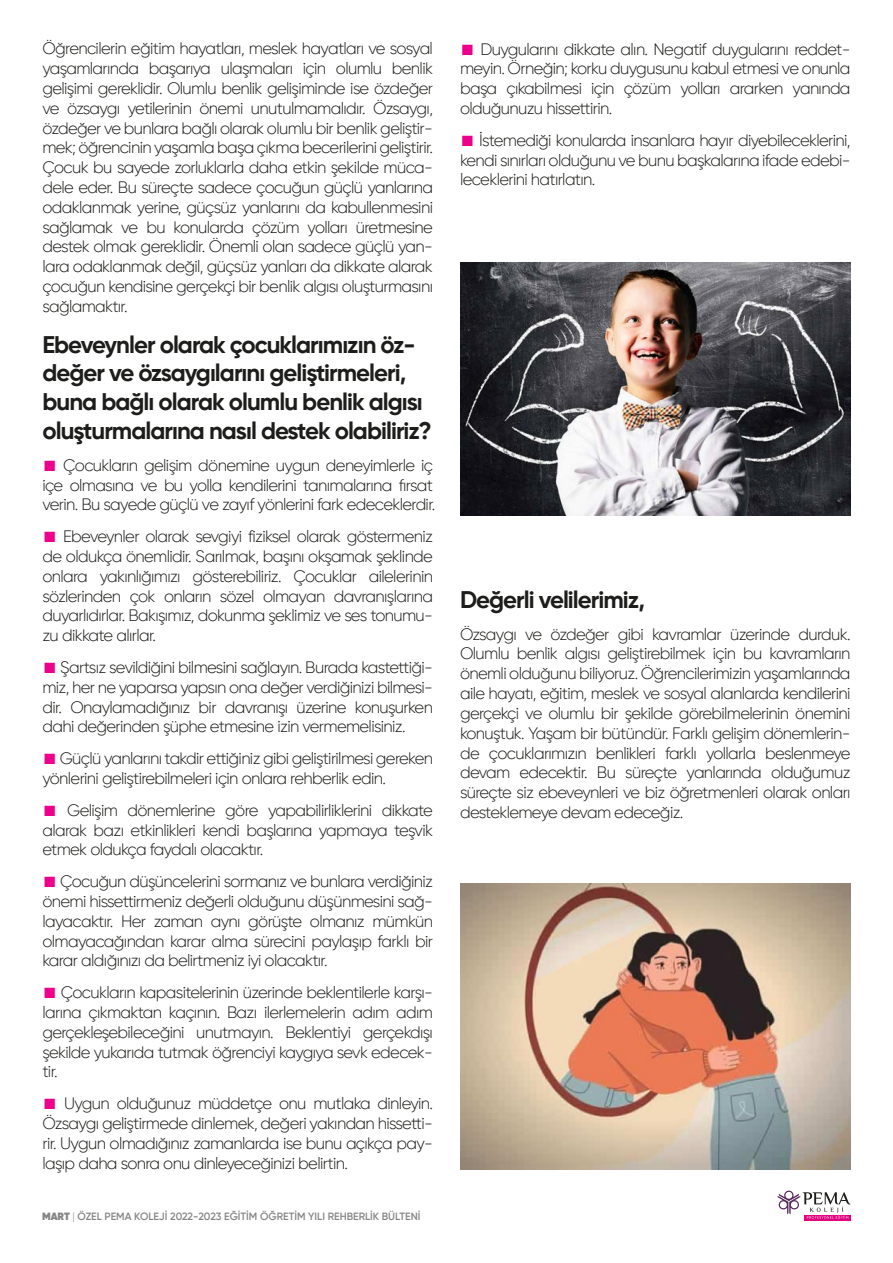
<style>
.page{position:relative;width:893px;height:1263px;background:#fff}
.page>*{position:absolute;margin:0;border:0;box-sizing:border-box;transform-origin:0 0}
.t1{font:700 24px/28.8px "Gilroy";letter-spacing:-.04em;color:#1d1d1b}
.t2{font:300 16.5px/19.8px "Gilroy";letter-spacing:-.04em;color:#1d1d1b;text-align:justify}
.t3{font:600 10.5px "Gilroy";color:#868686}
.s1{color:#ec008c}
.s2{font-weight:800}
.s3{font-weight:300}
</style>
<div class="page">
<div style="left:804px;top:1215px;width:46px;height:5px;background:#e4037e"></div>
<svg style="left:777px;top:1190px;width:73px;height:29px"></svg>
<img style="left:461px;top:883px;width:390px;height:287px">
<img style="left:461px;top:263px;width:390px;height:253px">
<p class="t2" style="left:42px;top:39px;width:392px">Öğrencilerin eğitim hayatları, meslek hayatları ve sosyal yaşamlarında başarıya ulaşmaları için olumlu benlik gelişimi gereklidir. Olumlu benlik gelişiminde ise özdeğer ve özsaygı yetilerinin önemi unutulmamalıdır. Özsaygı, özdeğer ve bunlara bağlı olarak olumlu bir benlik geliştir&shy;mek; öğrencinin yaşamla başa çıkma becerilerini geliştirir.<br>Çocuk bu sayede zorluklarla daha etkin şekilde müca&shy;dele eder. Bu süreçte sadece çocuğun güçlü yanlarına odaklanmak yerine, güçsüz yanlarını da kabullenmesini sağlamak ve bu konularda çözüm yolları üretmesine destek olmak gereklidir. Önemli olan sadece güçlü yan&shy;lara odaklanmak değil, güçsüz yanları da dikkate alarak çocuğun kendisine gerçekçi bir benlik algısı oluşturmasını sağlamaktır.</p>
<h1 class="t1" style="left:42px;top:330px;width:391px">Ebeveynler olarak çocuklarımızın öz&shy;değer ve özsaygılarını geliştirmeleri, buna bağlı olarak olumlu benlik algısı oluşturmalarına nasıl destek olabiliriz?</h1>
<p class="t2" style="left:42px;top:455px;width:394px;text-align:left"><span class="s1">■</span> Çocukların gelişim dönemine uygun deneyimlerle iç içe olmasına ve bu yolla kendilerini tanımalarına fırsat verin. Bu sayede güçlü ve zayıf yönlerini fark edeceklerdir.</p>
<p class="t2" style="left:42px;top:526px;width:392px"><span class="s1">■</span> Ebeveynler olarak sevgiyi fiziksel olarak göstermeniz de oldukça önemlidir. Sarılmak, başını okşamak şeklinde onlara yakınlığımızı gösterebiliriz. Çocuklar ailelerinin sözlerinden çok onların sözel olmayan davranışlarına duyarlıdırlar. Bakışımız, dokunma şeklimiz ve ses tonumu&shy;zu dikkate alırlar.</p>
<p class="t2" style="left:42px;top:657px;width:392px"><span class="s1">■</span> Şartsız sevildiğini bilmesini sağlayın. Burada kastettiği&shy;miz, her ne yaparsa yapsın ona değer verdiğinizi bilmesi&shy;dir. Onaylamadığınız bir davranışı üzerine konuşurken dahi değerinden şüphe etmesine izin vermemelisiniz.</p>
<p class="t2" style="left:42px;top:748px;width:392px"><span class="s1">■</span> Güçlü yanlarını takdir ettiğiniz gibi geliştirilmesi gereken yönlerini geliştirebilmeleri için onlara rehberlik edin.</p>
<p class="t2" style="left:42px;top:800px;width:392px"><span class="s1">■</span> Gelişim dönemlerine göre yapabilirliklerini dikkate alarak bazı etkinlikleri kendi başlarına yapmaya teşvik etmek oldukça faydalı olacaktır.</p>
<p class="t2" style="left:42px;top:871px;width:392px"><span class="s1">■</span> Çocuğun düşüncelerini sormanız ve bunlara verdiğiniz önemi hissettirmeniz değerli olduğunu düşünmesini sağ&shy;layacaktır. Her zaman aynı görüşte olmanız mümkün olmayacağından karar alma sürecini paylaşıp farklı bir karar aldığınızı da belirtmeniz iyi olacaktır.</p>
<p class="t2" style="left:42px;top:982px;width:392px"><span class="s1">■</span> Çocukların kapasitelerinin üzerinde beklentilerle karşı&shy;larına çıkmaktan kaçının. Bazı ilerlemelerin adım adım gerçekleşebileceğini unutmayın. Beklentiyi gerçekdışı şekilde yukarıda tutmak öğrenciyi kaygıya sevk edecek&shy;tir.</p>
<p class="t2" style="left:42px;top:1093px;width:392px"><span class="s1">■</span> Uygun olduğunuz müddetçe onu mutlaka dinleyin.<br>Özsaygı geliştirmede dinlemek, değeri yakından hissetti&shy;rir. Uygun olmadığınız zamanlarda ise bunu açıkça pay&shy;laşıp daha sonra onu dinleyeceğinizi belirtin.</p>
<p class="t3" style="left:42px;top:1210px;width:380px"><span class="s2">MART</span> <span class="s3">|</span> ÖZEL PEMA KOLEJİ 2022-2023 EĞİTİM ÖĞRETİM YILI REHBERLİK BÜLTENİ</p>
<p class="t2" style="left:460px;top:39px;width:392px"><span class="s1">■</span> Duygularını dikkate alın. Negatif duygularını reddet&shy;meyin. Örneğin; korku duygusunu kabul etmesi ve onunla başa çıkabilmesi için çözüm yolları ararken yanında olduğunuzu hissettirin.</p>
<p class="t2" style="left:460px;top:130px;width:392px"><span class="s1">■</span> İstemediği konularda insanlara hayır diyebileceklerini, kendi sınırları olduğunu ve bunu başkalarına ifade edebi&shy;leceklerini hatırlatın.</p>
<h1 class="t1" style="left:460px;top:585px;width:186px">Değerli velilerimiz,</h1>
<p class="t2" style="left:460px;top:624px;width:392px">Özsaygı ve özdeğer gibi kavramlar üzerinde durduk.<br>Olumlu benlik algısı geliştirebilmek için bu kavramların önemli olduğunu biliyoruz. Öğrencilerimizin yaşamlarında aile hayatı, eğitim, meslek ve sosyal alanlarda kendilerini gerçekçi ve olumlu bir şekilde görebilmelerinin önemini konuştuk. Yaşam bir bütündür. Farklı gelişim dönemlerin&shy;de çocuklarımızın benlikleri farklı yollarla beslenmeye devam edecektir. Bu süreçte yanlarında olduğumuz süreçte siz ebeveynleri ve biz öğretmenleri olarak onları desteklemeye devam edeceğiz.</p>
</div>
